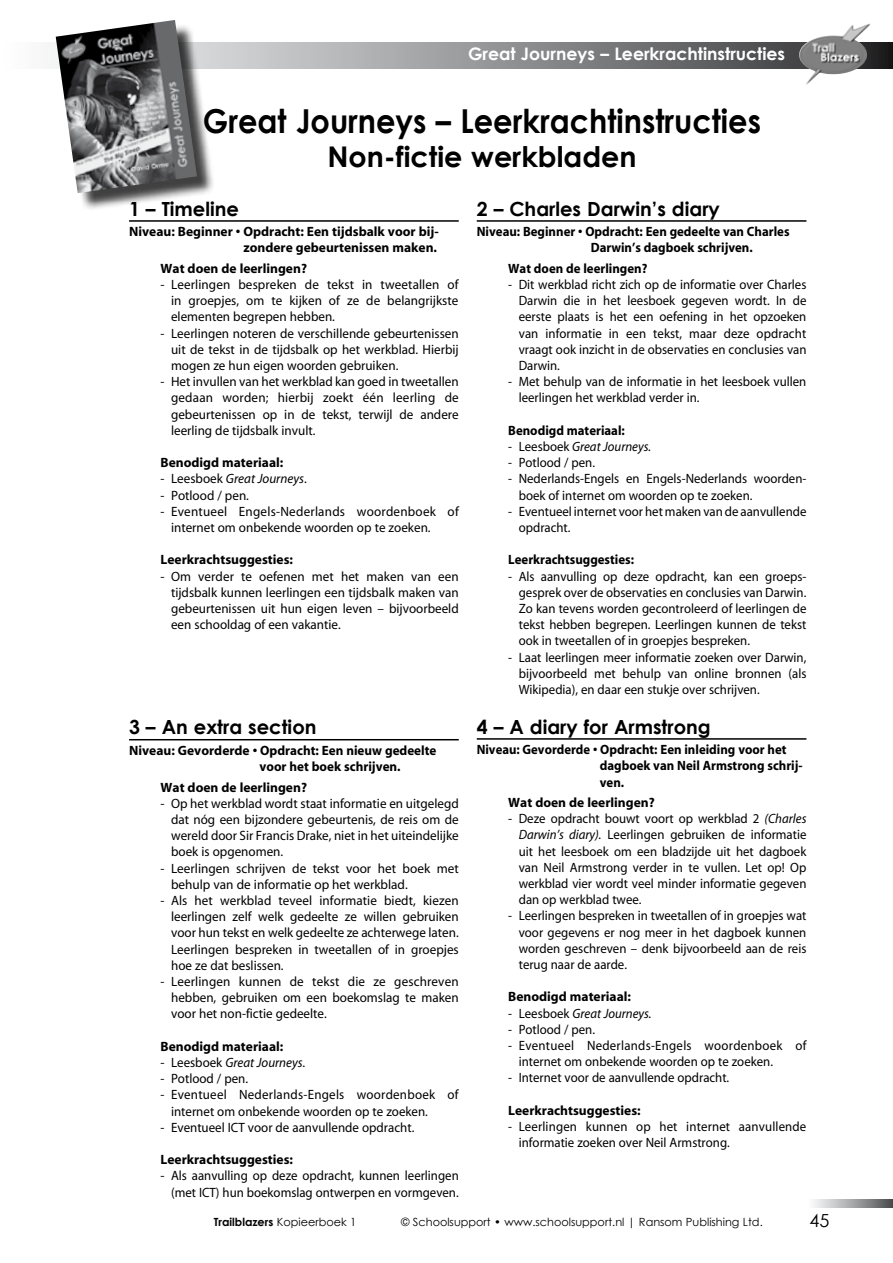
<style>
.page{position:relative;width:893px;height:1263px;background:#fff}
.page>*{position:absolute;margin:0;border:0;box-sizing:border-box;transform-origin:0 0}
.t1{font:700 33px "Century Gothic";color:#000;scale:.92 1}
.t2{font:700 28.5px "Century Gothic";color:#000}
.t3{font:700 19.5px "Century Gothic";color:#000}
.t4{font:18px "Century Gothic";color:#000}
.t5{font:700 17.25px "Century Gothic";color:#fff}
.t6{font:13.5px/16.2px "Myriad";color:#000;text-align:justify}
.t7{font:13.5px/16.2px "Myriad";color:#000;text-align:justify;scale:.95 1}
.t8{font:700 13.5px/16.2px "Myriad";color:#000;text-align:right}
.t9{font:700 13.5px/16.2px "Myriad";color:#000;scale:.95 1}
.t10{font:700 13.5px/16.2px "Myriad";color:#000;scale:.94 1}
.t11{font:13.5px/16.2px "Myriad";letter-spacing:.02em;color:#000}
.t12{font:13.5px/16.2px "Myriad";letter-spacing:.02em;color:#000;scale:.96 1}
.t13{font:13.5px/16.2px "Myriad";letter-spacing:.02em;color:#000;scale:.95 1}
.t14{font:13.5px "Myriad";color:#000;scale:.96 1}
.t15{font:italic 13.5px "Myriad";color:#000;scale:.95 1}
.t16{font:italic 13.5px "Myriad";color:#000}
.t17{font:italic 13.5px "Myriad";color:#000;scale:.96 1}
.t18{font:11.25px "Century Gothic";color:#000}
.t19{font:700 11.25px "Century Gothic";color:#000}
.s1{font-style:normal}
.s2{font-style:italic}
.s3{font-weight:400}
</style>
<div class="page">
<svg style="left:54px;top:43px;width:839px;height:25px;background:#8a8b8c"></svg>
<img style="left:827px;top:23px;width:43px;height:13px">
<div style="left:58px;top:22px;width:157px;height:188px;background:#000;opacity:.75"></div>
<img style="left:56px;top:20px;width:141px;height:173px">
<hr style="left:129px;top:220px;width:330px;height:2px;background:#000">
<hr style="left:129px;top:739px;width:330px;height:1px;background:#000">
<hr style="left:477px;top:220px;width:329px;height:2px;background:#000">
<hr style="left:477px;top:738px;width:329px;height:2px;background:#000">
<svg style="left:813px;top:1199px;width:80px;height:9px"></svg>
<p class="t5" style="left:468px;top:42px;width:319px">Great Journeys – Leerkrachtinstructies</p>
<h1 class="t1" style="left:203px;top:100px;width:608px">Great Journeys – Leerkrachtinstructies</h1>
<h2 class="t2" style="left:327px;top:138px;width:311px">Non-fictie werkbladen</h2>
<h3 class="t3" style="left:129px;top:196px;width:111px">1 – Timeline</h3>
<p class="t8" style="left:129px;top:224px;width:311px">Niveau: Beginner • Opdracht: Een tijdsbalk voor bij&shy;zondere gebeurtenissen maken.</p>
<p class="t8" style="left:161px;top:261px;width:148px">Wat doen de leerlingen?</p>
<p class="t6" style="left:171px;top:277px;width:289px;text-indent:-10px">- Leerlingen bespreken de tekst in tweetallen of in groepjes, om te kijken of ze de belangrijkste elementen begrepen hebben.</p>
<p class="t6" style="left:171px;top:326px;width:289px;text-indent:-11px">- Leerlingen noteren de verschillende gebeurtenissen uit de tekst in de tijdsbalk op het werkblad. Hierbij mogen ze hun eigen woorden gebruiken.</p>
<p class="t6" style="left:171px;top:374px;width:289px;text-indent:-11px">- Het invullen van het werkblad kan goed in tweetallen gedaan worden; hierbij zoekt één leerling de gebeurtenissen op in de tekst, terwijl de andere leerling de tijdsbalk invult.</p>
<p class="t8" style="left:161px;top:455px;width:124px">Benodigd materiaal:</p>
<p class="t16" style="left:161px;top:472px;width:148px"><span class="s1">- Leesboek</span> Great Journeys<span class="s1">.</span></p>
<p class="t6" style="left:161px;top:488px;width:90px">- Potlood / pen.</p>
<p class="t11" style="left:171px;top:504px;width:289px;text-indent:-11px">- Eventueel Engels-Nederlands woordenboek of internet om onbekende woorden op te zoeken.</p>
<p class="t8" style="left:161px;top:552px;width:134px">Leerkrachtsuggesties:</p>
<p class="t6" style="left:171px;top:569px;width:289px;text-indent:-10px">- Om verder te oefenen met het maken van een tijdsbalk kunnen leerlingen een tijdsbalk maken van gebeurtenissen uit hun eigen leven – bijvoorbeeld een schooldag of een vakantie.</p>
<h3 class="t3" style="left:477px;top:196px;width:245px">2 – Charles Darwin’s diary</h3>
<p class="t9" style="left:591px;top:224px;width:211px;text-indent:-114px">Niveau: Beginner • Opdracht: Een gedeelte van Charles<br>Darwin’s dagboek schrijven.</p>
<p class="t9" style="left:508px;top:261px;width:148px">Wat doen de leerlingen?</p>
<p class="t7" style="left:519px;top:277px;width:304px;text-indent:-11px">- Dit werkblad richt zich op de informatie over Charles Darwin die in het leesboek gegeven wordt. In de eerste plaats is het een oefening in het opzoeken van informatie in een tekst, maar deze opdracht vraagt ook inzicht in de observaties en conclusies van Darwin.</p>
<p class="t7" style="left:519px;top:374px;width:304px;text-indent:-11px">- Met behulp van de informatie in het leesboek vullen leerlingen het werkblad verder in.</p>
<p class="t9" style="left:508px;top:423px;width:124px">Benodigd materiaal:</p>
<p class="t15" style="left:508px;top:440px;width:152px"><span class="s1">- Leesboek</span> Great Journeys.</p>
<p class="t7" style="left:508px;top:455px;width:93px">- Potlood / pen.</p>
<p class="t7" style="left:519px;top:471px;width:303px;text-indent:-11px">- Nederlands-Engels en Engels-Nederlands woorden&shy;boek of internet om woorden op te zoeken.</p>
<p class="t7" style="left:519px;top:504px;width:304px;text-indent:-11px">- Eventueel internet voor het maken van de aanvullende opdracht.</p>
<p class="t9" style="left:508px;top:552px;width:134px">Leerkrachtsuggesties:</p>
<p class="t7" style="left:519px;top:569px;width:304px;text-indent:-11px">- Als aanvulling op deze opdracht, kan een groeps&shy;gesprek over de observaties en conclusies van Darwin.<br>Zo kan tevens worden gecontroleerd of leerlingen de tekst hebben begrepen. Leerlingen kunnen de tekst ook in tweetallen of in groepjes bespreken.</p>
<p class="t7" style="left:519px;top:650px;width:304px;text-indent:-11px">- Laat leerlingen meer informatie zoeken over Darwin, bijvoorbeeld met behulp van online bronnen (als Wikipedia), en daar een stukje over schrijven.</p>
<h3 class="t3" style="left:477px;top:714px;width:235px">4 – A diary for Armstrong</h3>
<p class="t10" style="left:600px;top:742px;width:217px;text-indent:-123px">Niveau: Gevorderde • Opdracht: Een inleiding voor het dagboek van Neil Armstrong schrij&shy;ven.</p>
<p class="t8" style="left:508px;top:795px;width:148px">Wat doen de leerlingen?</p>
<p class="t6" style="left:519px;top:811px;width:289px;text-indent:-10px">- Deze opdracht bouwt voort op werkblad 2 <span class="s2">(Charles Darwin’s diary).</span> Leerlingen gebruiken de informatie uit het leesboek om een bladzijde uit het dagboek van Neil Armstrong verder in te vullen. Let op! Op werkblad vier wordt veel minder informatie gegeven dan op werkblad twee.</p>
<p class="t7" style="left:519px;top:908px;width:304px;text-indent:-11px">- Leerlingen bespreken in tweetallen of in groepjes wat voor gegevens er nog meer in het dagboek kunnen worden geschreven – denk bijvoorbeeld aan de reis terug naar de aarde.</p>
<p class="t8" style="left:508px;top:989px;width:124px">Benodigd materiaal:</p>
<p class="t15" style="left:508px;top:1006px;width:152px"><span class="s1">- Leesboek</span> Great Journeys.</p>
<p class="t7" style="left:508px;top:1022px;width:93px">- Potlood / pen.</p>
<p class="t13" style="left:519px;top:1038px;width:304px;text-indent:-11px">- Eventueel Nederlands-Engels woordenboek of internet om onbekende woorden op te zoeken.</p>
<p class="t7" style="left:508px;top:1070px;width:234px">- Internet voor de aanvullende opdracht.</p>
<p class="t8" style="left:508px;top:1103px;width:134px">Leerkrachtsuggesties:</p>
<p class="t7" style="left:519px;top:1119px;width:304px;text-indent:-11px">- Leerlingen kunnen op het internet aanvullende informatie zoeken over Neil Armstrong.</p>
<h3 class="t3" style="left:129px;top:715px;width:189px">3 – An extra section</h3>
<p class="t8" style="left:260px;top:743px;width:178px;text-align:left;text-indent:-131px">Niveau: Gevorderde • Opdracht: Een nieuw gedeelte voor het boek schrijven.</p>
<p class="t8" style="left:161px;top:779px;width:148px">Wat doen de leerlingen?</p>
<p class="t6" style="left:171px;top:796px;width:289px;text-indent:-10px">- Op het werkblad wordt staat informatie en uitgelegd dat nóg een bijzondere gebeurtenis, de reis om de wereld door Sir Francis Drake, niet in het uiteindelijke boek is opgenomen.</p>
<p class="t6" style="left:171px;top:860px;width:289px;text-indent:-11px">- Leerlingen schrijven de tekst voor het boek met behulp van de informatie op het werkblad.</p>
<p class="t6" style="left:171px;top:893px;width:289px;text-indent:-11px">- Als het werkblad teveel informatie biedt, kiezen leerlingen zelf welk gedeelte ze willen gebruiken voor hun tekst en welk gedeelte ze achterwege laten.<br>Leerlingen bespreken in tweetallen of in groepjes hoe ze dat beslissen.</p>
<p class="t6" style="left:171px;top:974px;width:289px;text-indent:-11px">- Leerlingen kunnen de tekst die ze geschreven hebben, gebruiken om een boekomslag te maken voor het non-fictie gedeelte.</p>
<p class="t8" style="left:161px;top:1039px;width:124px">Benodigd materiaal:</p>
<p class="t17" style="left:161px;top:1056px;width:152px"><span class="s1">- Leesboek</span> Great Journeys<span class="s1">.</span></p>
<p class="t14" style="left:161px;top:1072px;width:93px">- Potlood / pen.</p>
<p class="t12" style="left:171px;top:1087px;width:301px;text-indent:-10px">- Eventueel Nederlands-Engels woordenboek of internet om onbekende woorden op te zoeken.</p>
<p class="t14" style="left:161px;top:1120px;width:266px">- Eventueel ICT voor de aanvullende opdracht.</p>
<p class="t8" style="left:161px;top:1152px;width:134px">Leerkrachtsuggesties:</p>
<p class="t6" style="left:161px;top:1168px;width:300px;text-align:right">- Als aanvulling op deze opdracht, kunnen leerlingen (met ICT) hun boekomslag ontwerpen en vormgeven.</p>
<p class="t19" style="left:214px;top:1215px;width:144px">Trailblazers <span class="s3">Kopieerboek 1</span></p>
<p class="t18" style="left:401px;top:1215px;width:363px">© Schoolsupport • www.schoolsupport.nl | Ransom Publishing Ltd.</p>
<h3 class="t4" style="left:809px;top:1209px;width:21px">45</h3>
</div>
